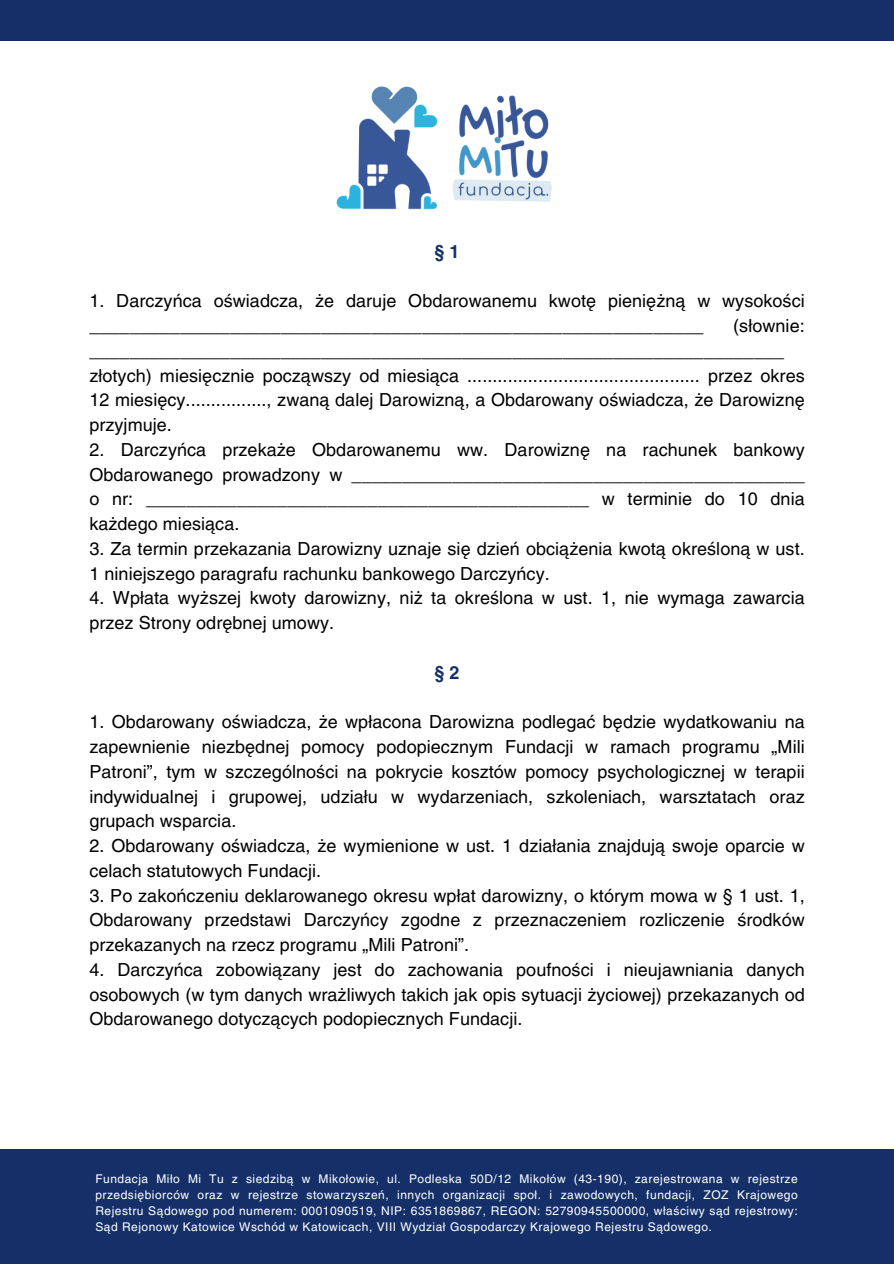
<style>
.page{position:relative;width:894px;height:1264px;background:#fff}
.page>*{position:absolute;margin:0;border:0;box-sizing:border-box;transform-origin:0 0}
.t1{font:18px/24.8px "Helvetica LT Pro";letter-spacing:.005em;color:#000}
.t2{font:700 18px "Helvetica LT Pro";color:#153069}
.t3{font:12px/16px "Helvetica LT Pro";letter-spacing:.04em;color:#fff;text-align:justify}
</style>
<div class="page">
<div style="left:0;top:1149px;width:893px;height:114px;background:#153069"></div>
<img style="left:336px;top:86px;width:216px;height:124px">
<div style="left:0;top:0;width:893px;height:41px;background:#153069"></div>
<h1 class="t2" style="left:434px;top:245px;width:27px">§ 1</h1>
<h2 class="t1" style="left:89px;top:290px;width:716px">1. Darczyńca oświadcza, że daruje Obdarowanemu kwotę pieniężną w wysokości _____________________________________________________________</h2>
<h2 class="t1" style="left:89px;top:315px;width:716px;text-indent:643px">(słownie: _____________________________________________________________________ złotych) miesięcznie począwszy od miesiąca .............................................. przez okres 12 miesięcy................, zwaną dalej Darowizną, a Obdarowany oświadcza, że Darowiznę przyjmuje.</h2>
<h2 class="t1" style="left:89px;top:439px;width:716px;text-align:justify">2. Darczyńca przekaże Obdarowanemu ww. Darowiznę na rachunek bankowy Obdarowanego prowadzony w _____________________________________________ o nr: ____________________________________________ w terminie do 10 dnia każdego miesiąca.</h2>
<h2 class="t1" style="left:89px;top:538px;width:716px">3. Za termin przekazania Darowizny uznaje się dzień obciążenia kwotą określoną w ust.<br>1 niniejszego paragrafu rachunku bankowego Darczyńcy.</h2>
<h2 class="t1" style="left:89px;top:587px;width:716px">4. Wpłata wyższej kwoty darowizny, niż ta określona w ust. 1, nie wymaga zawarcia przez Strony odrębnej umowy.</h2>
<h1 class="t2" style="left:434px;top:666px;width:27px">§ 2</h1>
<h2 class="t1" style="left:89px;top:711px;width:716px;text-align:justify">1. Obdarowany oświadcza, że wpłacona Darowizna podlegać będzie wydatkowaniu na zapewnienie niezbędnej pomocy podopiecznym Fundacji w ramach programu „Mili Patroni”, tym w szczególności na pokrycie kosztów pomocy psychologicznej w terapii indywidualnej i grupowej, udziału w wydarzeniach, szkoleniach, warsztatach oraz grupach wsparcia.</h2>
<h2 class="t1" style="left:89px;top:835px;width:716px">2. Obdarowany oświadcza, że wymienione w ust. 1 działania znajdują swoje oparcie w celach statutowych Fundacji.</h2>
<h2 class="t1" style="left:89px;top:884px;width:716px;text-align:justify">3. Po zakończeniu deklarowanego okresu wpłat darowizny, o którym mowa w § 1 ust. 1, Obdarowany przedstawi Darczyńcy zgodne z przeznaczeniem rozliczenie środków przekazanych na rzecz programu „Mili Patroni”.</h2>
<h2 class="t1" style="left:89px;top:958px;width:716px;text-align:justify">4. Darczyńca zobowiązany jest do zachowania poufności i nieujawniania danych osobowych (w tym danych wrażliwych takich jak opis sytuacji życiowej) przekazanych od Obdarowanego dotyczących podopiecznych Fundacji.</h2>
<p class="t3" style="left:95px;top:1171px;width:703px">Fundacja Miło Mi Tu z siedzibą w Mikołowie, ul. Podleska 50D/12 Mikołów (43-190), zarejestrowana w rejestrze przedsiębiorców oraz w rejestrze stowarzyszeń, innych organizacji społ. i zawodowych, fundacji, ZOZ Krajowego Rejestru Sądowego pod numerem: 0001090519, NIP: 6351869867, REGON: 52790945500000, właściwy sąd rejestrowy:<br>Sąd Rejonowy Katowice Wschód w Katowicach, VIII Wydział Gospodarczy Krajowego Rejestru Sądowego.</p>
</div>
